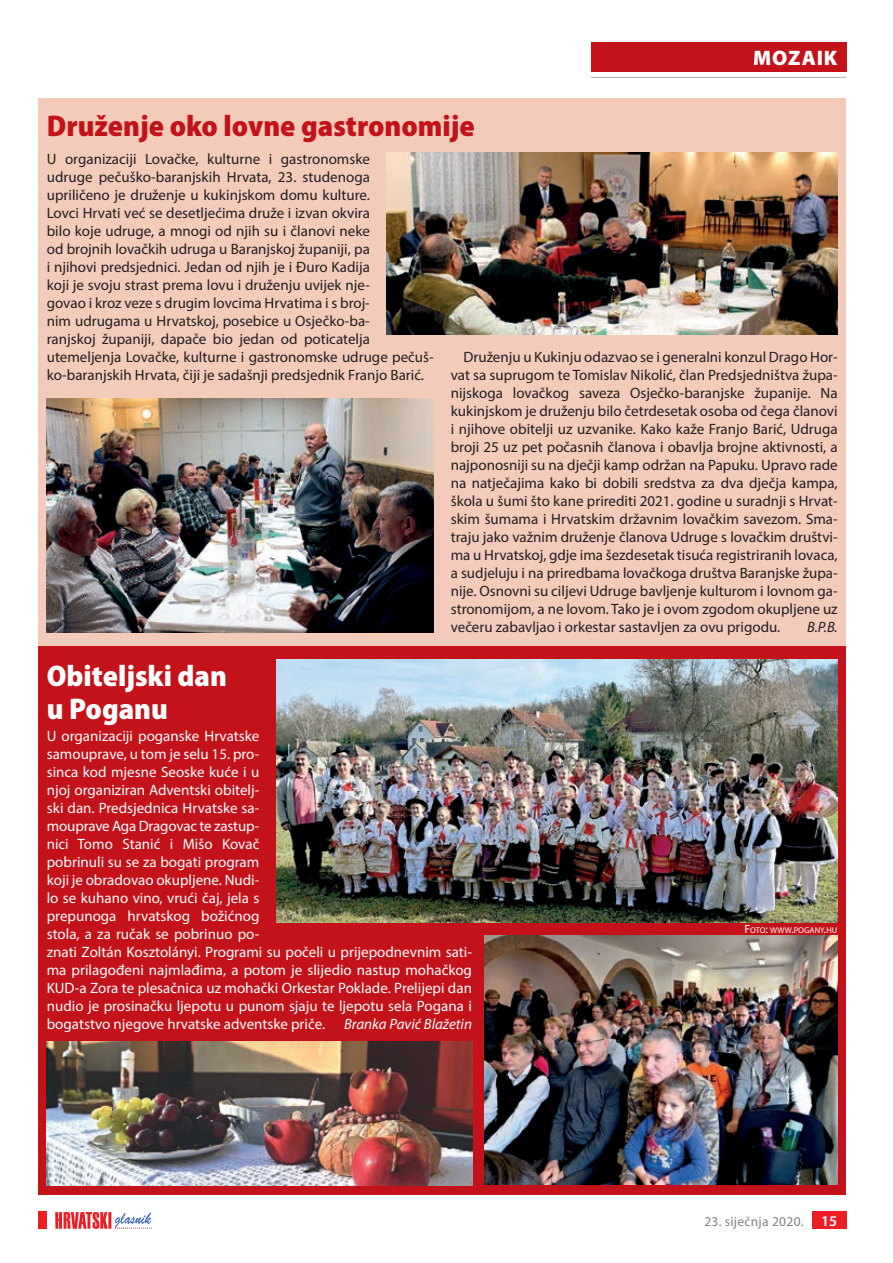
<style>
.page{position:relative;width:893px;height:1263px;background:#fff}
.page>*{position:absolute;margin:0;border:0;box-sizing:border-box;transform-origin:0 0}
.t1{font:900 semi-condensed 30px "Myriad Pro";color:#c4121a}
.t2{font:900 semi-condensed 30px/33px "Myriad Pro";color:#fff}
.t3{font:900 21px "Myriad Pro";letter-spacing:.04em;color:#fff}
.t4{font:15px/18px "Myriad Pro";color:#231f20}
.t5{font:15px/18px "Myriad Pro";color:#fff}
.t6{font:italic 15px "Myriad Pro";color:#fff}
.t7{font:italic 15px "Myriad Pro";color:#231f20}
.t8{font:13.5px "Myriad Pro";letter-spacing:.02em;color:#808285}
.t9{font:8.4px "Myriad Pro";color:#fff}
.s1{font-size:12px}
.s2{font-weight:600;font-size:15px;color:#fff}
</style>
<div class="page">
<div style="left:812px;top:1212px;width:34px;height:17px;background:#ee1d23"></div>
<svg style="left:55px;top:1212px;width:97px;height:17px"></svg>
<div style="left:38px;top:1212px;width:9px;height:17px;background:#ee1d23"></div>
<div style="left:591px;top:43px;width:255px;height:29px;background:#c4121a"></div>
<hr style="left:591px;top:77px;width:255px;height:1px;background:#a8a9ad">
<div style="left:38px;top:98px;width:808px;height:548px;background:#f2cbba"></div>
<img style="left:387px;top:152px;width:451px;height:182px">
<img style="left:47px;top:399px;width:387px;height:233px">
<div style="left:38px;top:646px;width:808px;height:549px;background:#c4121a"></div>
<img style="left:276px;top:659px;width:562px;height:264px">
<img style="left:47px;top:1042px;width:425px;height:143px">
<img style="left:485px;top:935px;width:353px;height:249px">
<h1 class="t1" style="left:47px;top:106px;width:430px">Druženje oko lovne gastronomije</h1>
<h2 class="t3" style="left:753px;top:44px;width:86px">MOZAIK</h2>
<p class="t4" style="left:47px;top:150px;width:388px">U organizaciji Lovačke, kulturne i gastronomske<br>udruge pečuško-baranjskih Hrvata, 23. studenoga upriličeno je druženje u kukinjskom domu kulture.<br>Lovci Hrvati već se desetljećima druže i izvan okvira<br>bilo koje udruge, a mnogi od njih su i članovi neke<br>od brojnih lovačkih udruga u Baranjskoj županiji, pa<br>i njihovi predsjednici. Jedan od njih je i Đuro Kadija<br>koji je svoju strast prema lovu i druženju uvijek nje-<br>govao i kroz veze s drugim lovcima Hrvatima i s broj-<br>nim udrugama u Hrvatskoj, posebice u Osječko-ba-<br>ranjskoj županiji, dapače bio jedan od poticatelja utemeljenja Lovačke, kulturne i gastronomske udruge pečuš&shy;ko-baranjskih Hrvata, čiji je sadašnji predsjednik Franjo Barić.</p>
<p class="t4" style="left:451px;top:348px;width:388px;text-align:justify;text-indent:13px">Druženju u Kukinju odazvao se i generalni konzul Drago Hor&shy;vat sa suprugom te Tomislav Nikolić, član Predsjedništva župa&shy;nijskoga lovačkog saveza Osječko-baranjske županije. Na kukinjskom je druženju bilo četrdesetak osoba od čega članovi i njihove obitelji uz uzvanike. Kako kaže Franjo Barić, Udruga broji 25 uz pet počasnih članova i obavlja brojne aktivnosti, a najponosniji su na dječji kamp održan na Papuku. Upravo rade na natječajima kako bi dobili sredstva za dva dječja kampa, škola u šumi što kane prirediti 2021. godine u suradnji s Hrvat&shy;skim šumama i Hrvatskim državnim lovačkim savezom. Sma&shy;traju jako važnim druženje članova Udruge s lovačkim društvi&shy;ma u Hrvatskoj, gdje ima šezdesetak tisuća registriranih lovaca, a sudjeluju i na priredbama lovačkoga društva Baranjske župa&shy;nije. Osnovni su ciljevi Udruge bavljenje kulturom i lovnom ga&shy;stronomijom, a ne lovom. Tako je i ovom zgodom okupljene uz večeru zabavljao i orkestar sastavljen za ovu prigodu.</p>
<p class="t7" style="left:807px;top:618px;width:32px">B.P.B.</p>
<h1 class="t2" style="left:47px;top:658px;width:182px">Obiteljski dan u Poganu</h1>
<p class="t5" style="left:47px;top:726px;width:427px">U organizaciji poganske Hrvatske<br>samouprave, u tom je selu 15. pro-<br>sinca kod mjesne Seoske kuće i u<br>njoj organiziran Adventski obitelj-<br>ski dan. Predsjednica Hrvatske sa-<br>mouprave Aga Dragovac te zastup-<br>nici Tomo Stanić i Mišo Kovač<br>pobrinuli su se za bogati program<br>koji je obradovao okupljene. Nudi-<br>lo se kuhano vino, vrući čaj, jela s<br>prepunoga hrvatskog božićnog<br>stola, a za ručak se pobrinuo po-<br>znati Zoltán Kosztolányi. Programi su počeli u prijepodnevnim sati&shy;ma prilagođeni najmlađima, a potom je slijedio nastup mohačkog KUD-a Zora te plesačnica uz mohački Orkestar Poklade. Prelijepi dan nudio je prosinačku ljepotu u punom sjaju te ljepotu sela Pogana i bogatstvo njegove hrvatske adventske priče.</p>
<p class="t6" style="left:344px;top:1014px;width:129px">Branka Pavić Blažetin</p>
<p class="t9" style="left:744px;top:925px;width:94px"><span class="s1">F</span>OTO<span class="s1">:</span> WWW<span class="s1">.</span>POGANY<span class="s1">.</span>HU</p>
<p class="t8" style="left:704px;top:1213px;width:134px">23. siječnja 2020. <span class="s2">15</span></p>
</div>
